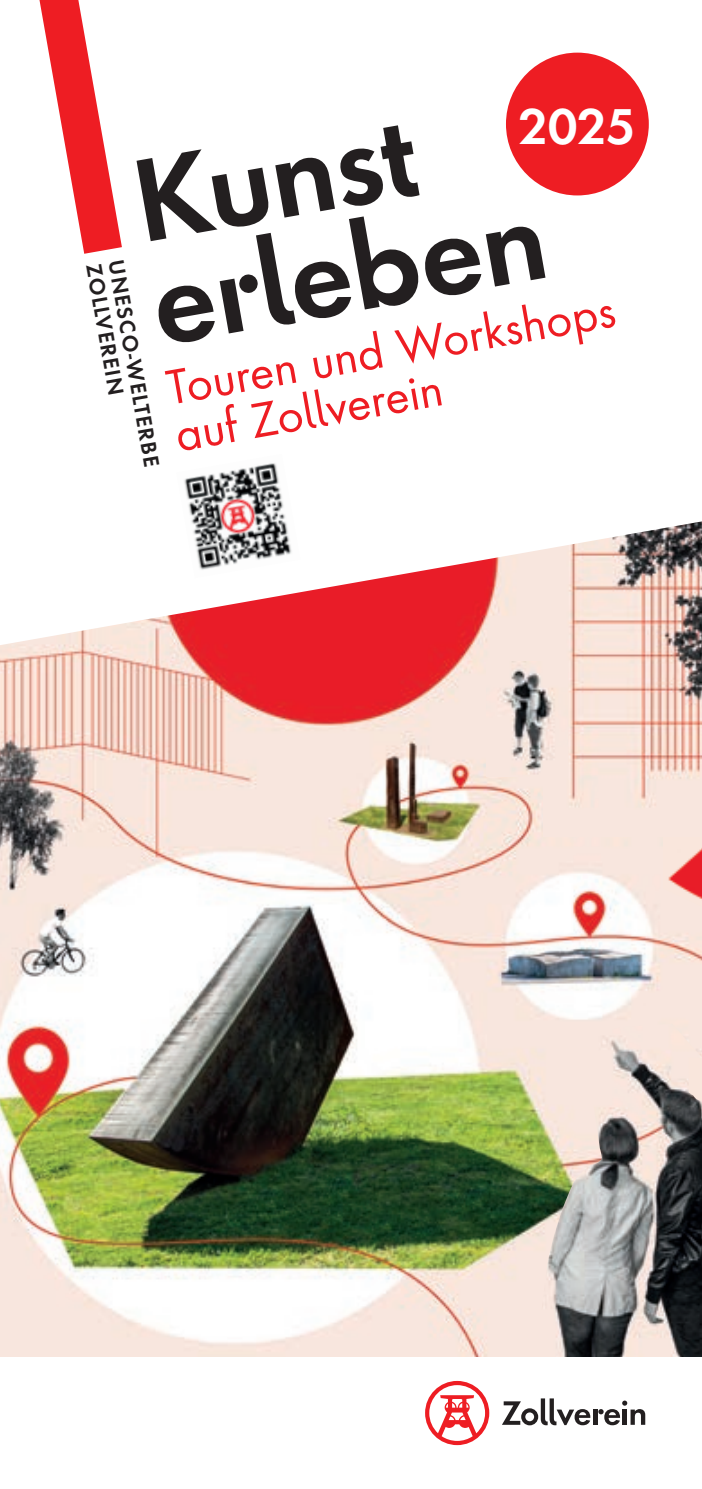
<style>
.page{position:relative;width:702px;height:1489px;background:#fff}
.page>*{position:absolute;margin:0;border:0;box-sizing:border-box;transform-origin:0 0}
.t1{font:600 108.25px/104.5px "Futura ND Alt";color:#231f20}
.t2{font:600 46.25px "Futura ND Alt";color:#fff}
.t3{font:45px/47.5px "Futura ND Alt";color:#ee1d23}
.t4{font:600 20px "Futura ND Alt";color:#231f20}
</style>
<div class="page">
<img style="left:0;top:645px;width:702px;height:711px">
<img style="left:663px;top:836px;width:39px;height:70px">
<img style="left:543px;top:645px;width:159px;height:191px">
<img style="left:486px;top:661px;width:82px;height:115px">
<img style="left:535px;top:1023px;width:167px;height:333px">
<img style="left:688px;top:1057px;width:14px;height:44px">
<svg style="left:3px;top:52px;width:699px;height:593px"></svg>
<svg style="left:598px;top:1400px;width:47px;height:25px"></svg>
<hr style="left:593px;top:1409px;width:4px;height:15px;background:#231f20">
<svg style="left:502px;top:1398px;width:88px;height:27px"></svg>
<svg style="left:425px;top:1380px;width:64px;height:64px"></svg>
<svg style="left:12px;top:0;width:135px;height:295px"></svg>
<div style="left:506px;top:53px;width:142px;height:142px;background:#ee1d23;border-radius:50%"></div>
<img style="left:176px;top:454px;width:124px;height:124px">
<p class="t2" style="left:519px;top:95px;width:117px">2025</p>
<h1 class="t1" style="left:125px;top:150px;width:400px;rotate:-10deg">Kunst erleben</h1>
<p class="t4" style="left:129px;top:257px;width:211px;rotate:80deg">UNESCO-WELTERBE</p>
<p class="t4" style="left:107px;top:261px;width:134px;rotate:80deg">ZOLLVEREIN</p>
<p class="t3" style="left:163px;top:363px;width:456px;rotate:-10deg">Touren und Workshops auf Zollverein</p>
</div>
